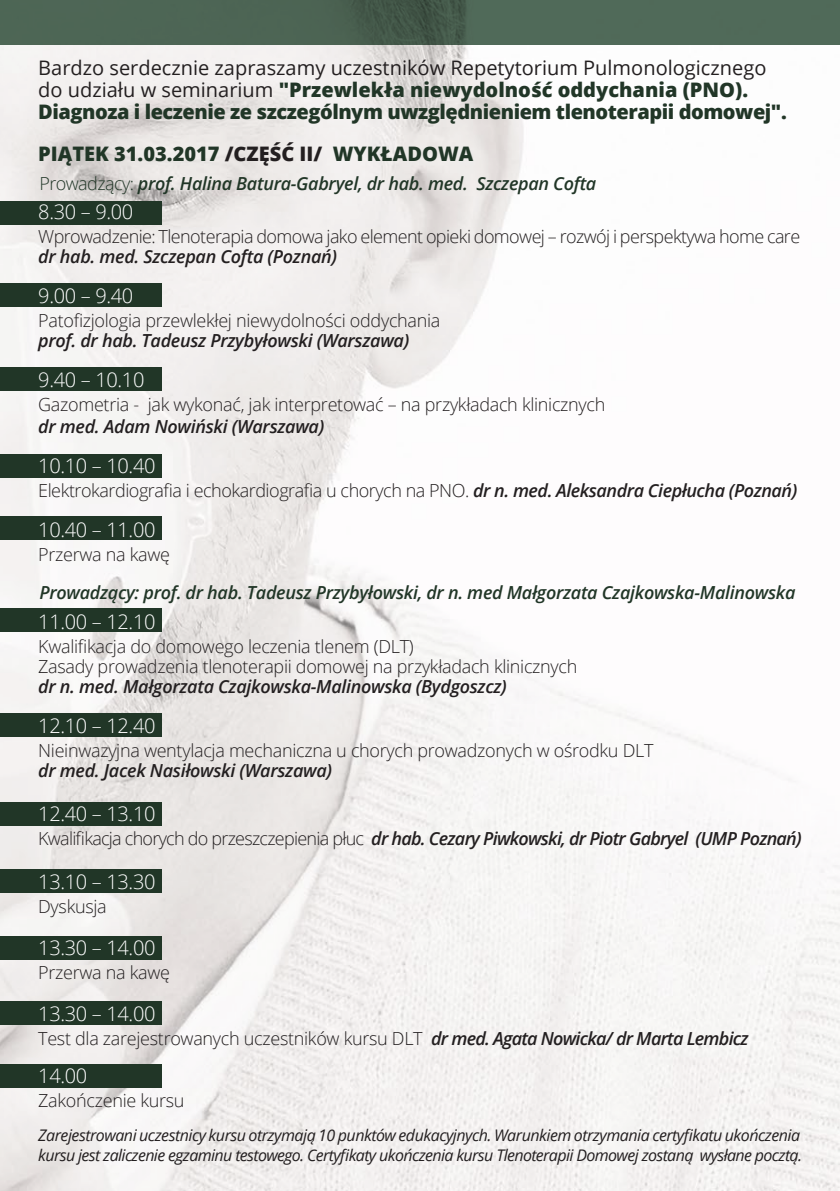
<style>
.page{position:relative;width:840px;height:1191px;background:#fff}
.page>*{position:absolute;margin:0;border:0;box-sizing:border-box;transform-origin:0 0}
.t1{font:800 20px/22px "Open Sans";letter-spacing:-.025em;color:#213627}
.t2{font:300 20px "Open Sans";letter-spacing:-.015em;color:#fff}
.t3{font:800 20px "Open Sans";color:#213627}
.t4{font:300 18px/20px "Open Sans";letter-spacing:-.015em;color:#231f20}
.t5{font:italic 600 18px "Open Sans";letter-spacing:-.015em;color:#231f20}
.t6{font:italic 600 18px "Open Sans";letter-spacing:-.015em;color:#213627}
.t7{font:italic 600 18px "Open Sans";letter-spacing:-.04em;color:#231f20}
.t8{font:300 18px "Open Sans";letter-spacing:-.035em;color:#231f20}
.t9{font:italic 16px/20px "Open Sans";letter-spacing:-.035em;color:#231f20}
.s1{font-weight:400;color:#231f20}
.s2{color:#231f20}
.s3{font-weight:600;font-style:italic}
.s4{font-weight:300;font-style:normal}
</style>
<div class="page">
<img style="left:0;top:45px;width:839px;height:1146px">
<div style="left:0;top:201px;width:162px;height:24px;background:#213627"></div>
<div style="left:0;top:283px;width:162px;height:24px;background:#213627"></div>
<div style="left:0;top:367px;width:162px;height:24px;background:#213627"></div>
<div style="left:0;top:454px;width:162px;height:24px;background:#213627"></div>
<div style="left:0;top:516px;width:162px;height:24px;background:#213627"></div>
<div style="left:0;top:608px;width:162px;height:24px;background:#213627"></div>
<div style="left:0;top:713px;width:162px;height:24px;background:#213627"></div>
<div style="left:0;top:802px;width:162px;height:24px;background:#213627"></div>
<div style="left:0;top:869px;width:162px;height:24px;background:#213627"></div>
<div style="left:0;top:935px;width:162px;height:24px;background:#213627"></div>
<div style="left:0;top:1000px;width:162px;height:24px;background:#213627"></div>
<div style="left:0;top:1063px;width:162px;height:24px;background:#213627"></div>
<div style="left:0;top:0;width:839px;height:45px;background:#516b5a"></div>
<p class="t1" style="left:38px;top:56px;width:749px"><span class="s1">Bardzo serdecznie zapraszamy uczestników Repetytorium Pulmonologicznego do udziału w seminarium</span> "Przewlekła niewydolność oddychania (PNO).<br>Diagnoza i leczenie ze szczególnym uwzględnieniem tlenoterapii domowej".</p>
<p class="t3" style="left:38px;top:138px;width:436px">PIĄTEK 31.03.2017 <span class="s2">/CZĘŚĆ II/</span> WYKŁADOWA</p>
<p class="t2" style="left:38px;top:198px;width:97px">8.30 – 9.00</p>
<p class="t8" style="left:38px;top:224px;width:763px">Wprowadzenie: Tlenoterapia domowa jako element opieki domowej – rozwój i perspektywa home care</p>
<p class="t5" style="left:38px;top:244px;width:300px">dr hab. med. Szczepan Cofta (Poznań)</p>
<p class="t2" style="left:38px;top:282px;width:97px">9.00 – 9.40</p>
<p class="t4" style="left:38px;top:310px;width:403px">Patofizjologia przewlekłej niewydolności oddychania</p>
<p class="t5" style="left:38px;top:328px;width:372px">prof. dr hab. Tadeusz Przybyłowski (Warszawa)</p>
<p class="t2" style="left:38px;top:366px;width:108px">9.40 – 10.10</p>
<p class="t4" style="left:38px;top:394px;width:568px">Gazometria - jak wykonać, jak interpretować – na przykładach klinicznych</p>
<p class="t5" style="left:38px;top:414px;width:287px">dr med. Adam Nowiński (Warszawa)</p>
<p class="t2" style="left:38px;top:452px;width:119px">10.10 – 10.40</p>
<p class="t4" style="left:38px;top:480px;width:760px">Elektrokardiografia i echokardiografia u chorych na PNO. <span class="s3">dr n. med. Aleksandra Ciepłucha (Poznań)</span></p>
<p class="t2" style="left:38px;top:516px;width:119px">10.40 – 11.00</p>
<p class="t4" style="left:38px;top:544px;width:133px">Przerwa na kawę</p>
<p class="t6" style="left:39px;top:171px;width:558px"><span class="s4">Prowadzący:</span> prof. Halina Batura-Gabryel, dr hab. med. Szczepan Cofta</p>
<p class="t6" style="left:39px;top:580px;width:757px">Prowadzący: prof. dr hab. Tadeusz Przybyłowski, dr n. med Małgorzata Czajkowska-Malinowska</p>
<p class="t2" style="left:38px;top:608px;width:119px">11.00 – 12.10</p>
<p class="t4" style="left:38px;top:636px;width:540px">Kwalifikacja do domowego leczenia tlenem (DLT)<br>Zasady prowadzenia tlenoterapii domowej na przykładach klinicznych</p>
<p class="t5" style="left:38px;top:674px;width:470px">dr n. med. Małgorzata Czajkowska-Malinowska (Bydgoszcz)</p>
<p class="t2" style="left:38px;top:712px;width:119px">12.10 – 12.40</p>
<p class="t4" style="left:38px;top:740px;width:616px">Nieinwazyjna wentylacja mechaniczna u chorych prowadzonych w ośrodku DLT</p>
<p class="t5" style="left:38px;top:758px;width:295px">dr med. Jacek Nasiłowski (Warszawa)</p>
<p class="t2" style="left:38px;top:800px;width:119px">12.40 – 13.10</p>
<p class="t7" style="left:38px;top:826px;width:764px"><span class="s4">Kwalifikacja chorych do przeszczepienia płuc</span> dr hab. Cezary Piwkowski, dr Piotr Gabryel (UMP Poznań)</p>
<p class="t2" style="left:38px;top:868px;width:119px">13.10 – 13.30</p>
<p class="t4" style="left:38px;top:896px;width:70px">Dyskusja</p>
<p class="t2" style="left:38px;top:934px;width:119px">13.30 – 14.00</p>
<p class="t4" style="left:38px;top:962px;width:133px">Przerwa na kawę</p>
<p class="t2" style="left:38px;top:1000px;width:119px">13.30 – 14.00</p>
<p class="t4" style="left:38px;top:1028px;width:711px">Test dla zarejestrowanych uczestników kursu DLT <span class="s3">dr med. Agata Nowicka/ dr Marta Lembicz</span></p>
<p class="t2" style="left:38px;top:1062px;width:51px">14.00</p>
<p class="t4" style="left:38px;top:1090px;width:148px">Zakończenie kursu</p>
<p class="t9" style="left:38px;top:1125px;width:764px">Zarejestrowani uczestnicy kursu otrzymają 10 punktów edukacyjnych. Warunkiem otrzymania certyfikatu ukończenia kursu jest zaliczenie egzaminu testowego. Certyfikaty ukończenia kursu Tlenoterapii Domowej zostaną wysłane pocztą.</p>
</div>
